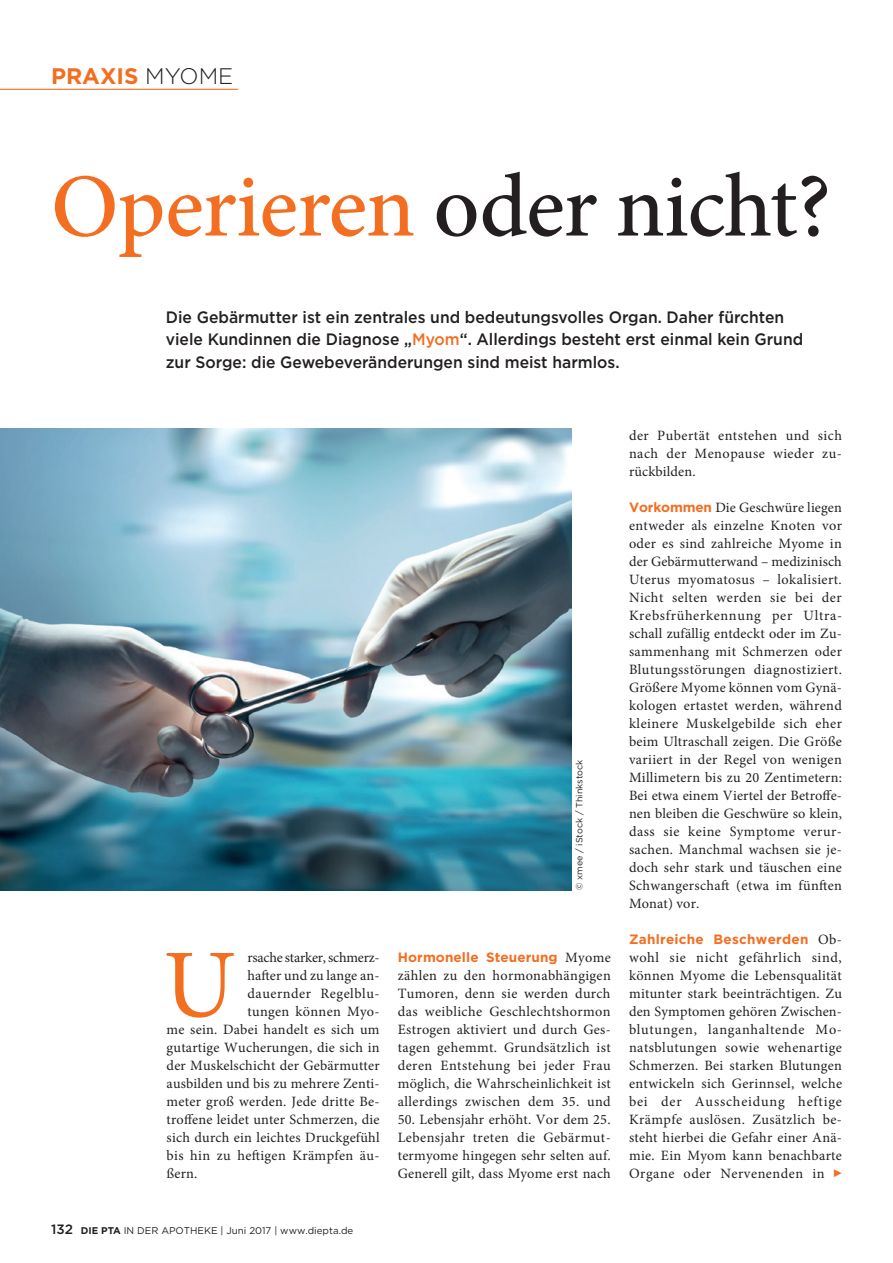
<style>
.page{position:relative;width:893px;height:1263px;background:#fff}
.page>*{position:absolute;margin:0;border:0;box-sizing:border-box;transform-origin:0 0}
.t1{font:97.2px "Minion Pro";color:#f36e21}
.t2{font:500 90px "Minion Pro";letter-spacing:-.01em;color:#231f20}
.t3{font:700 22.5px "Gotham";color:#f36e21}
.t4{font:500 16.5px/22.5px "Gotham";color:#231f20;scale:.95 1}
.t5{font:14.25px/18px "Minion Pro";letter-spacing:.015em;color:#231f20;text-align:justify}
.t6{font:14.25px "Minion Pro";letter-spacing:-.015em;color:#231f20}
.t7{font:14.25px "Minion Pro";letter-spacing:.04em;color:#231f20}
.t8{font:700 13.5px "Gotham";letter-spacing:.02em;color:#f36e21}
.t9{font:9.75px "Gotham";color:#231f20}
.t10{font:9px "Gotham";color:#231f20}
.s1{font-weight:300;color:#231f20}
.s2{color:#f36e21}
.s3{font-weight:500;font-size:13.5px}
.s4{font-weight:700}
.s5{font-family:"Minion Pro";font-weight:400;font-size:14.25px;color:#231f20}
.s6{font-family:"Gotham";font-weight:700;font-size:13.5px;color:#f36e21}
</style>
<div class="page">
<img style="left:0;top:428px;width:571px;height:462px">
<hr style="left:0;top:89px;width:238px;height:1px;background:#f36e21">
<h3 class="t3" style="left:51px;top:61px;width:184px">PRAXIS <span class="s1">MYOME</span></h3>
<h2 class="t2" style="left:51px;top:146px;width:781px"><span class="s2">Operieren</span> oder nicht?</h2>
<p class="t4" style="left:166px;top:305px;width:672px">Die Gebärmutter ist ein zentrales und bedeutungsvolles Organ. Daher fürchten viele Kundinnen die Diagnose „<span class="s2">Myom</span>“. Allerdings besteht erst einmal kein Grund zur Sorge: die Gewebeveränderungen sind meist harmlos.</p>
<h1 class="t1" style="left:163px;top:920px;width:74px">U</h1>
<p class="t6" style="left:247px;top:948px;width:134px">rsache starker, schmerz-</p>
<p class="t5" style="left:247px;top:967px;width:133px">hafter und zu lange an-</p>
<p class="t7" style="left:247px;top:984px;width:134px">dauernder Regelblu-</p>
<p class="t5" style="left:247px;top:1003px;width:134px">tungen können Myo-</p>
<p class="t5" style="left:167px;top:1021px;width:214px">me sein. Dabei handelt es sich um</p>
<p class="t5" style="left:167px;top:1039px;width:214px">gutartige Wucherungen, die sich in</p>
<p class="t5" style="left:167px;top:1057px;width:214px">der Muskelschicht der Gebärmutter</p>
<p class="t5" style="left:167px;top:1075px;width:214px">ausbilden und bis zu mehrere Zenti-</p>
<p class="t5" style="left:167px;top:1093px;width:214px">meter groß werden. Jede dritte Be-</p>
<p class="t5" style="left:167px;top:1111px;width:214px">troffene leidet unter Schmerzen, die</p>
<p class="t5" style="left:167px;top:1129px;width:214px">sich durch ein leichtes Druckgefühl</p>
<p class="t5" style="left:167px;top:1147px;width:214px">bis hin zu heftigen Krämpfen äu-</p>
<p class="t5" style="left:167px;top:1165px;width:32px">ßern.</p>
<p class="t9" style="left:51px;top:1224px;width:304px"><span class="s3">132</span> <span class="s4">DIE PTA</span> IN DER APOTHEKE | Juni 2017 | www.diepta.de</p>
<p class="t10" style="left:574px;top:890px;width:132px;rotate:-90deg">© xmee / iStock / Thinkstock</p>
<p class="t8" style="left:398px;top:948px;width:214px">Hormonelle Steuerung <span class="s5">Myome</span></p>
<p class="t5" style="left:398px;top:967px;width:215px">zählen zu den hormonabhängigen Tumoren, denn sie werden durch das weibliche Geschlechtshormon Estrogen aktiviert und durch Ges&shy;tagen gehemmt. Grundsätzlich ist deren Entstehung bei jeder Frau möglich, die Wahrscheinlichkeit ist allerdings zwischen dem 35. und</p>
<p class="t5" style="left:398px;top:1111px;width:214px">50. Lebensjahr erhöht. Vor dem 25.<br>Lebensjahr treten die Gebärmut&shy;termyome hingegen sehr selten auf.<br>Generell gilt, dass Myome erst nach</p>
<p class="t5" style="left:629px;top:427px;width:214px">der Pubertät entstehen und sich nach der Menopause wieder zu&shy;rückbilden.</p>
<p class="t5" style="left:629px;top:499px;width:215px"><span class="s6">Vorkommen</span> Die Geschwüre liegen entweder als einzelne Knoten vor oder es sind zahlreiche Myome in der Gebärmutterwand – medizinisch Uterus myomatosus – lokalisiert.<br>Nicht selten werden sie bei der Krebsfrüherkennung per Ultra&shy;schall zufällig entdeckt oder im Zu&shy;sammenhang mit Schmerzen oder Blutungsstörungen diagnostiziert.<br>Größere Myome können vom Gynä&shy;kologen ertastet werden, während kleinere Muskelgebilde sich eher beim Ultraschall zeigen. Die Größe variiert in der Regel von wenigen Millimetern bis zu 20 Zentimetern:<br>Bei etwa einem Viertel der Betroffe&shy;nen bleiben die Geschwüre so klein, dass sie keine Symptome verur&shy;sachen. Manchmal wachsen sie je&shy;doch sehr stark und täuschen eine Schwangerschaft (etwa im fünften Monat) vor.</p>
<p class="t8" style="left:629px;top:930px;width:214px">Zahlreiche Beschwerden <span class="s5">Ob-</span></p>
<p class="t5" style="left:629px;top:949px;width:215px">wohl sie nicht gefährlich sind, können Myome die Lebensqualität mitunter stark beeinträchtigen. Zu den Symptomen gehören Zwischen&shy;blutungen, langanhaltende Mo&shy;natsblutungen sowie wehenartige Schmerzen. Bei starken Blutungen entwickeln sich Gerinnsel, welche bei der Ausscheidung heftige Krämpfe auslösen. Zusätzlich be&shy;steht hierbei die Gefahr einer Anä&shy;mie. Ein Myom kann benachbarte Organe oder Nervenenden in</p>
</div>
